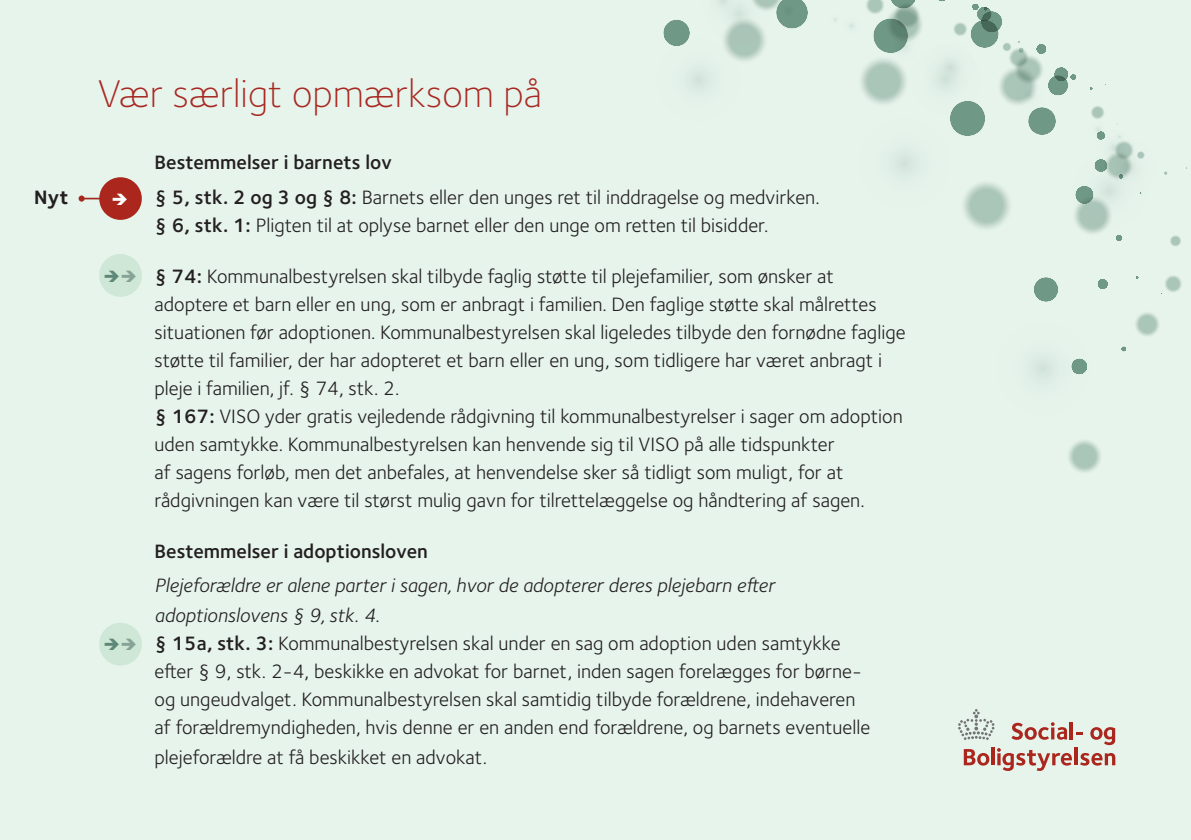
<style>
.page{position:relative;width:1191px;height:840px;background:#fff}
.page>*{position:absolute;margin:0;border:0;box-sizing:border-box;transform-origin:0 0}
.t1{font:300 40px "Foundry Sterling";color:#a82822}
.t2{font:20px/28px "Foundry Sterling";color:#231f20}
.t3{font:20px/30px "Foundry Sterling Book Italic 2";color:#231f20}
.t4{font:600 20px "Foundry Sterling";color:#231f20}
.t5{font:20px "Foundry Sterling Bold 2";color:#231f20}
.s1{font-weight:600}
</style>
<div class="page">
<div style="left:0;top:0;width:1191px;height:839px;background:#e6f4ec"></div>
<svg style="left:958px;top:709px;width:36px;height:30px"></svg>
<svg style="left:1011px;top:722px;width:56px;height:17px"></svg>
<hr style="left:1069px;top:721px;width:4px;height:18px;background:#ab271d">
<svg style="left:1076px;top:732px;width:6px;height:2px"></svg>
<svg style="left:1090px;top:727px;width:25px;height:17px"></svg>
<svg style="left:963px;top:749px;width:26px;height:16px"></svg>
<hr style="left:991px;top:747px;width:3px;height:17px;background:#ab271d">
<svg style="left:997px;top:748px;width:75px;height:22px"></svg>
<hr style="left:1074px;top:747px;width:3px;height:17px;background:#ab271d">
<svg style="left:1080px;top:753px;width:35px;height:12px"></svg>
<svg style="left:1033px;top:277px;width:75px;height:195px"></svg>
<svg style="left:1121px;top:275px;width:61px;height:77px"></svg>
<svg style="left:663px;top:0;width:145px;height:89px"></svg>
<svg style="left:834px;top:0;width:353px;height:247px"></svg>
<div style="left:99px;top:254px;width:43px;height:42px;background:#cfe7d6;border-radius:50%"></div>
<div style="left:99px;top:622px;width:43px;height:43px;background:#cfe7d6;border-radius:50%"></div>
<svg style="left:79px;top:177px;width:63px;height:43px"></svg>
<p class="t5" style="left:34px;top:185px;width:36px">Nyt</p>
<h2 class="t1" style="left:98px;top:70px;width:446px">Vær særligt opmærksom på</h2>
<h3 class="t4" style="left:154px;top:150px;width:239px">Bestemmelser i barnets lov</h3>
<p class="t2" style="left:154px;top:184px;width:666px"><span class="s1">§ 5, stk. 2 og 3 og § 8:</span> Barnets eller den unges ret til inddragelse og medvirken.</p>
<p class="t2" style="left:154px;top:212px;width:615px"><span class="s1">§ 6, stk. 1:</span> Pligten til at oplyse barnet eller den unge om retten til bisidder.</p>
<p class="t2" style="left:154px;top:262px;width:752px"><span class="s1">§ 74:</span> Kommunalbestyrelsen skal tilbyde faglig støtte til plejefamilier, som ønsker at adoptere et barn eller en ung, som er anbragt i familien. Den faglige støtte skal målrettes situationen før adoptionen. Kommunalbestyrelsen skal ligeledes tilbyde den fornødne faglige støtte til familier, der har adopteret et barn eller en ung, som tidligere har været anbragt i pleje i familien, jf. § 74, stk. 2.</p>
<p class="t2" style="left:154px;top:402px;width:749px"><span class="s1">§ 167:</span> VISO yder gratis vejledende rådgivning til kommunalbestyrelser i sager om adoption uden samtykke. Kommunalbestyrelsen kan henvende sig til VISO på alle tidspunkter<br>af sagens forløb, men det anbefales, at henvendelse sker så tidligt som muligt, for at rådgivningen kan være til størst mulig gavn for tilrettelæggelse og håndtering af sagen.</p>
<h3 class="t4" style="left:154px;top:539px;width:275px">Bestemmelser i adoptionsloven</h3>
<p class="t3" style="left:154px;top:569px;width:622px">Plejeforældre er alene parter i sagen, hvor de adopterer deres plejebarn efter adoptionslovens § 9, stk. 4.</p>
<p class="t2" style="left:154px;top:629px;width:717px"><span class="s1">§ 15a, stk. 3:</span> Kommunalbestyrelsen skal under en sag om adoption uden samtykke efter § 9, stk. 2-4, beskikke en advokat for barnet, inden sagen forelægges for børne&shy;og ungeudvalget. Kommunalbestyrelsen skal samtidig tilbyde forældrene, indehaveren af forældremyndigheden, hvis denne er en anden end forældrene, og barnets eventuelle</p>
<p class="t2" style="left:154px;top:743px;width:334px">plejeforældre at få beskikket en advokat.</p>
</div>
